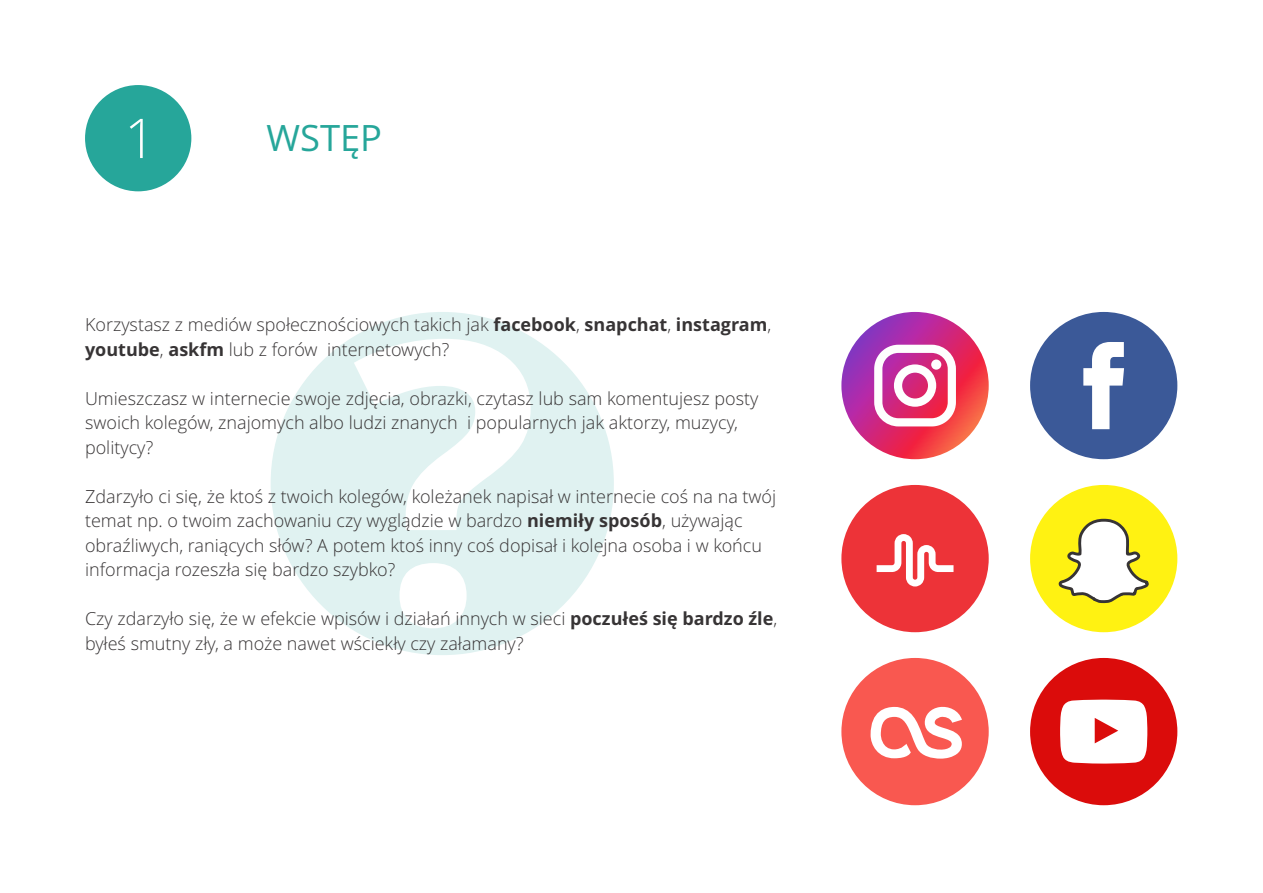
<style>
.page{position:relative;width:1263px;height:893px;background:#fff}
.page>*{position:absolute;margin:0;border:0;box-sizing:border-box;transform-origin:0 0}
.t1{font:300 54.75px "Open Sans";color:#fefefe}
.t2{font:36.3px "Open Sans";color:#26a69a}
.t3{font:300 18px/24.5px "Open Sans";color:#373435}
.s1{font-weight:700}
</style>
<div class="page">
<svg style="left:271px;top:312px;width:343px;height:343px;fill:#e0f2f1"></svg>
<svg style="left:841px;top:312px;width:148px;height:147px;background:#cc347b"></svg>
<svg style="left:874px;top:345px;width:82px;height:81px"></svg>
<div style="left:931px;top:359px;width:10px;height:11px;background:#fefefe;border-radius:50%"></div>
<div style="left:1030px;top:312px;width:147px;height:147px;background:#3b5998;border-radius:50%"></div>
<svg style="left:1083px;top:342px;width:41px;height:87px"></svg>
<div style="left:841px;top:658px;width:148px;height:147px;background:#f95850;border-radius:50%"></div>
<svg style="left:870px;top:706px;width:92px;height:53px"></svg>
<div style="left:1030px;top:658px;width:147px;height:147px;background:#db0c0b;border-radius:50%"></div>
<svg style="left:1060px;top:700px;width:87px;height:64px;background:#fbe4e4"></svg>
<div style="left:841px;top:485px;width:148px;height:147px;background:#ed3338;border-radius:50%"></div>
<svg style="left:877px;top:534px;width:76px;height:52px"></svg>
<div style="left:1030px;top:485px;width:147px;height:147px;background:#fff212;border-radius:50%"></div>
<svg style="left:1058px;top:518px;width:91px;height:86px"></svg>
<div style="left:85px;top:85px;width:106px;height:106px;background:#26a69a;border-radius:50%"></div>
<h1 class="t1" style="left:124px;top:116px;width:33px">1</h1>
<h2 class="t2" style="left:266px;top:123px;width:117px">WSTĘP</h2>
<p class="t3" style="left:85px;top:314px;width:688px">Korzystasz z mediów społecznościowych takich jak <span class="s1">facebook</span>, <span class="s1">snapchat</span>, <span class="s1">instagram</span>, <span class="s1">youtube</span>, <span class="s1">askfm</span> lub z forów internetowych?</p>
<p class="t3" style="left:85px;top:388px;width:675px">Umieszczasz w internecie swoje zdjęcia, obrazki, czytasz lub sam komentujesz posty swoich kolegów, znajomych albo ludzi znanych i popularnych jak aktorzy, muzycy, politycy?</p>
<p class="t3" style="left:85px;top:486px;width:693px">Zdarzyło ci się, że ktoś z twoich kolegów, koleżanek napisał w internecie coś na na twój temat np. o twoim zachowaniu czy wyglądzie w bardzo <span class="s1">niemiły sposób</span>, używając obraźliwych, raniących słów? A potem ktoś inny coś dopisał i kolejna osoba i w końcu informacja rozeszła się bardzo szybko?</p>
<p class="t3" style="left:85px;top:608px;width:694px">Czy zdarzyło się, że w efekcie wpisów i działań innych w sieci <span class="s1">poczułeś się bardzo źle</span>, byłeś smutny zły, a może nawet wściekły czy załamany?</p>
</div>
